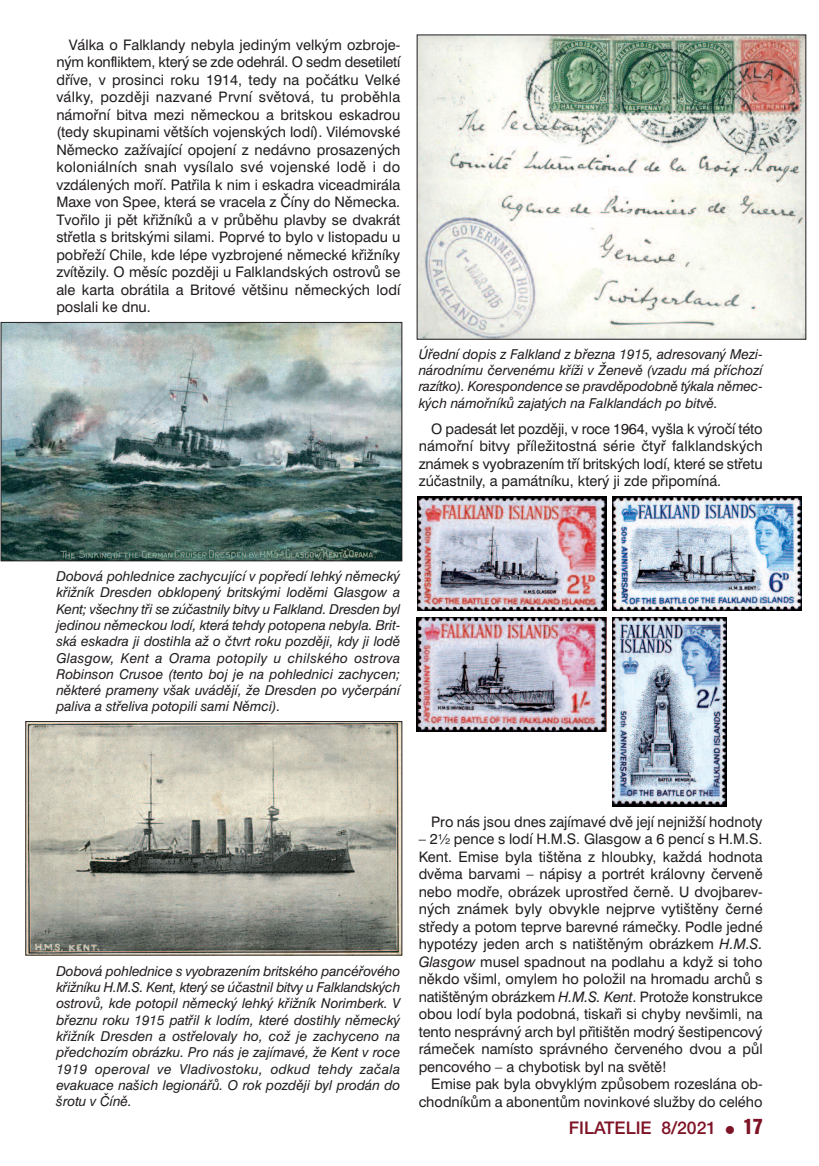
<style>
.page{position:relative;width:819px;height:1166px;background:#fff}
.page>*{position:absolute;margin:0;border:0;box-sizing:border-box;transform-origin:0 0}
.t1{font:17.5px "Helvetica E A";color:#7f1326}
.t2{font:14.53px/17.5px "Swiss 721 BTCE";color:#231f20;text-align:justify}
.t3{font:italic 13.65px/16.3px "Swiss 721 BTCE";color:#231f20;text-align:justify}
.s1{font-style:italic}
.s2{font-size:14px}
.s3{font-family:"Helvetica Inserat E";font-size:19.25px}
</style>
<div class="page">
<img style="left:3px;top:324px;width:397px;height:235px">
<div style="left:1px;top:322px;width:401px;height:239px;border:1px solid #231f20"></div>
<img style="left:419px;top:37px;width:385px;height:300px">
<img style="left:28px;top:723px;width:372px;height:230px">
<div style="left:26px;top:721px;width:376px;height:234px;border:1px solid #231f20"></div>
<img style="left:417px;top:497px;width:189px;height:114px">
<img style="left:417px;top:617px;width:189px;height:114px">
<img style="left:612px;top:617px;width:114px;height:189px">
<img style="left:612px;top:497px;width:189px;height:114px">
<p class="t2" style="left:56px;top:37px;width:345px;text-indent:12px">Válka o Falklandy nebyla jediným velkým ozbroje&shy;ným konfliktem, který se zde odehrál. O sedm desetiletí dříve, v prosinci roku 1914, tedy na počátku Velké války, později nazvané První světová, tu proběhla námořní bitva mezi německou a britskou eskadrou (tedy skupinami větších vojenských lodí). Vilémovské Německo zažívající opojení z nedávno prosazených koloniálních snah vysílalo své vojenské lodě i do vzdálených moří. Patřila k nim i eskadra viceadmirála Maxe von Spee, která se vracela z Číny do Německa.<br>Tvořilo ji pět křižníků a v průběhu plavby se dvakrát střetla s britskými silami. Poprvé to bylo v listopadu u pobřeží Chile, kde lépe vyzbrojené německé křižníky zvítězily. O měsíc později u Falklandských ostrovů se ale karta obrátila a Britové většinu německých lodí poslali ke dnu.</p>
<p class="t3" style="left:418px;top:347px;width:345px">Úřední dopis z Falkland z března 1915, adresovaný Mezi&shy;národnímu červenému kříži v Ženevě (vzadu má příchozí razítko). Korespondence se pravděpodobně týkala němec&shy;kých námořníků zajatých na Falklandách po bitvě.</p>
<p class="t2" style="left:418px;top:421px;width:345px;text-indent:12px">O padesát let později, v roce 1964, vyšla k výročí této námořní bitvy příležitostná série čtyř falklandských známek s vyobrazením tří britských lodí, které se střetu zúčastnily, a památníku, který ji zde připomíná.</p>
<p class="t3" style="left:56px;top:569px;width:345px">Dobová pohlednice zachycující v popředí lehký německý křižník Dresden obklopený britskými loděmi Glasgow a Kent; všechny tři se zúčastnily bitvy u Falkland. Dresden byl jedinou německou lodí, která tehdy potopena nebyla. Brit&shy;ská eskadra ji dostihla až o čtvrt roku později, kdy ji lodě Glasgow, Kent a Orama potopily u chilského ostrova Robinson Crusoe (tento boj je na pohlednici zachycen; některé prameny však uvádějí, že Dresden po vyčerpání paliva a střeliva potopili sami Němci).</p>
<p class="t3" style="left:56px;top:964px;width:345px">Dobová pohlednice s vyobrazením britského pancéřového křižníku H.M.S. Kent, který se účastnil bitvy u Falklandských ostrovů, kde potopil německý lehký křižník Norimberk. V březnu roku 1915 patřil k lodím, které dostihly německý křižník Dresden a ostřelovaly ho, což je zachyceno na předchozím obrázku. Pro nás je zajímavé, že Kent v roce 1919 operoval ve Vladivostoku, odkud tehdy začala evakuace našich legionářů. O rok později byl prodán do šrotu v Číně.</p>
<p class="t2" style="left:431px;top:814px;width:333px">Pro nás jsou dnes zajímavé dvě její nejnižší hodnoty</p>
<p class="t2" style="left:418px;top:831px;width:345px">– 2½ pence s lodí H.M.S. Glasgow a 6 pencí s H.M.S.<br>Kent. Emise byla tištěna z hloubky, každá hodnota dvěma barvami – nápisy a portrét královny červeně nebo modře, obrázek uprostřed černě. U dvojbarev&shy;ných známek byly obvykle nejprve vytištěny černé středy a potom teprve barevné rámečky. Podle jedné hypotézy jeden arch s natištěným obrázkem <span class="s1">H.M.S.<br>Glasgow</span> musel spadnout na podlahu a když si toho někdo všiml, omylem ho položil na hromadu archů s natištěným obrázkem <span class="s1">H.M.S. Kent</span>. Protože konstrukce obou lodí byla podobná, tiskaři si chyby nevšimli, na tento nesprávný arch byl přitištěn modrý šestipencový rámeček namísto správného červeného dvou a půl pencového – a chybotisk byl na světě!</p>
<p class="t2" style="left:418px;top:1076px;width:345px;text-align:right">Emise pak byla obvyklým způsobem rozeslána ob&shy;chodníkům a abonentům novinkové služby do celého</p>
<p class="t1" style="left:569px;top:1117px;width:195px">FILATELIE 8/2021 <span class="s2">π</span> <span class="s3">17</span></p>
</div>
